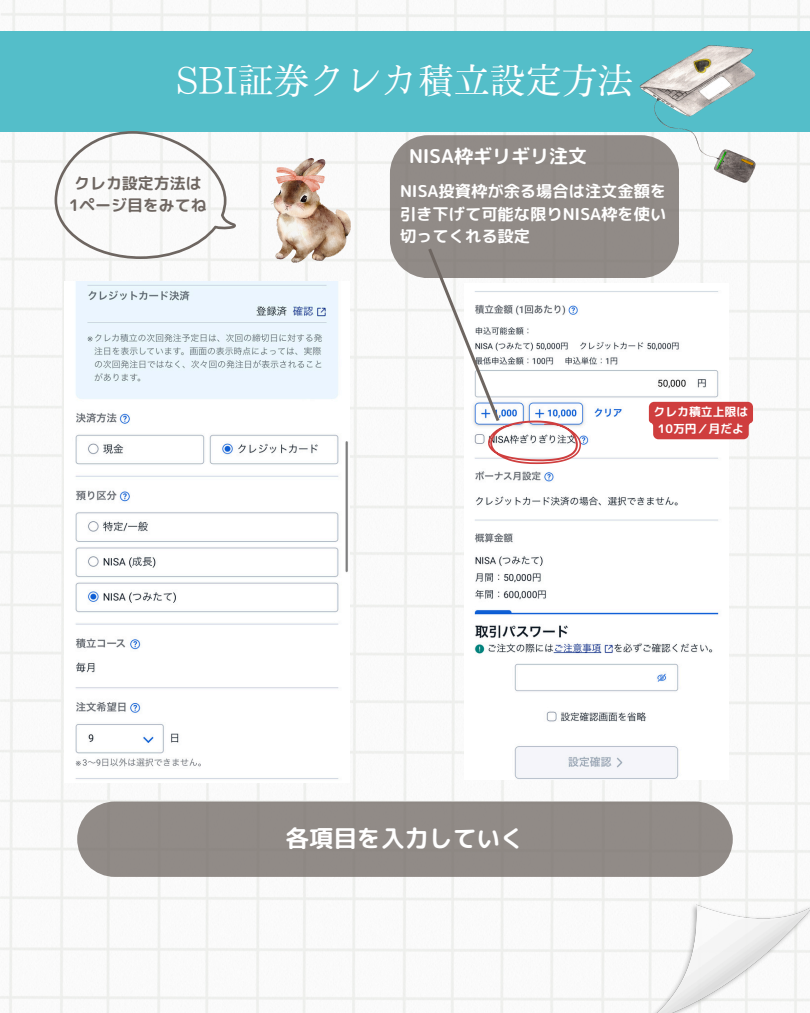
<style>
.page{position:relative;width:810px;height:1013px;background:#fff}
.page>*{position:absolute;margin:0;border:0;box-sizing:border-box;transform-origin:0 0}
.t1{font:36px "Motoya Mincho Old Pr 6 W3";color:#fff}
.t2{font:23.9px "rounded mplus 1 p bold";color:#fff}
.t3{font:19px "rounded mplus 1 p bold";color:#fff}
.t4{font:16.3px/22.5px "rounded mplus 1 p bold";color:#fff;text-align:justify}
.t5{font:15.9px/22px "rounded mplus 1 p bold";color:#6e6661;text-align:center}
.t6{font:11.8px "rounded mplus 1 p bold";color:#fff}
</style>
<div class="page">
<img style="left:0;top:0;width:810px;height:1012px">
<div style="left:0;top:31px;width:810px;height:100px;background:#54bec9"></div>
<img style="left:644px;top:902px;width:166px;height:110px">
<img style="left:617px;top:0;width:168px;height:204px">
<div style="left:77px;top:801px;width:656px;height:75px;background:#918b87"></div>
<img style="left:271px;top:156px;width:79px;height:106px">
<div style="left:390px;top:135px;width:289px;height:143px;background:#918b87"></div>
<img style="left:65px;top:281px;width:285px;height:501px">
<img style="left:464px;top:284px;width:265px;height:495px">
<svg style="left:55px;top:131px;width:181px;height:128px"></svg>
<svg style="left:426px;top:245px;width:155px;height:219px"></svg>
<div style="left:649px;top:402px;width:104px;height:37px;background:#cf3e3e"></div>
<p class="t1" style="left:176px;top:62px;width:459px">SBI証券クレカ積立設定方法</p>
<p class="t5" style="left:69px;top:172px;width:139px">クレカ設定方法は<br>1ページ目をみてね</p>
<h4 class="t3" style="left:409px;top:142px;width:180px">NISA枠ギリギリ注文</h4>
<p class="t4" style="left:400px;top:180px;width:268px">NISA投資枠が余る場合は注文金額を引き下げて可能な限りNISA枠を使い切ってくれる設定</p>
<p class="t6" style="left:654px;top:403px;width:96px">クレカ積立上限は</p>
<p class="t6" style="left:658px;top:420px;width:88px">10万円／月だよ</p>
<p class="t2" style="left:286px;top:821px;width:240px">各項目を入力していく</p>
</div>
